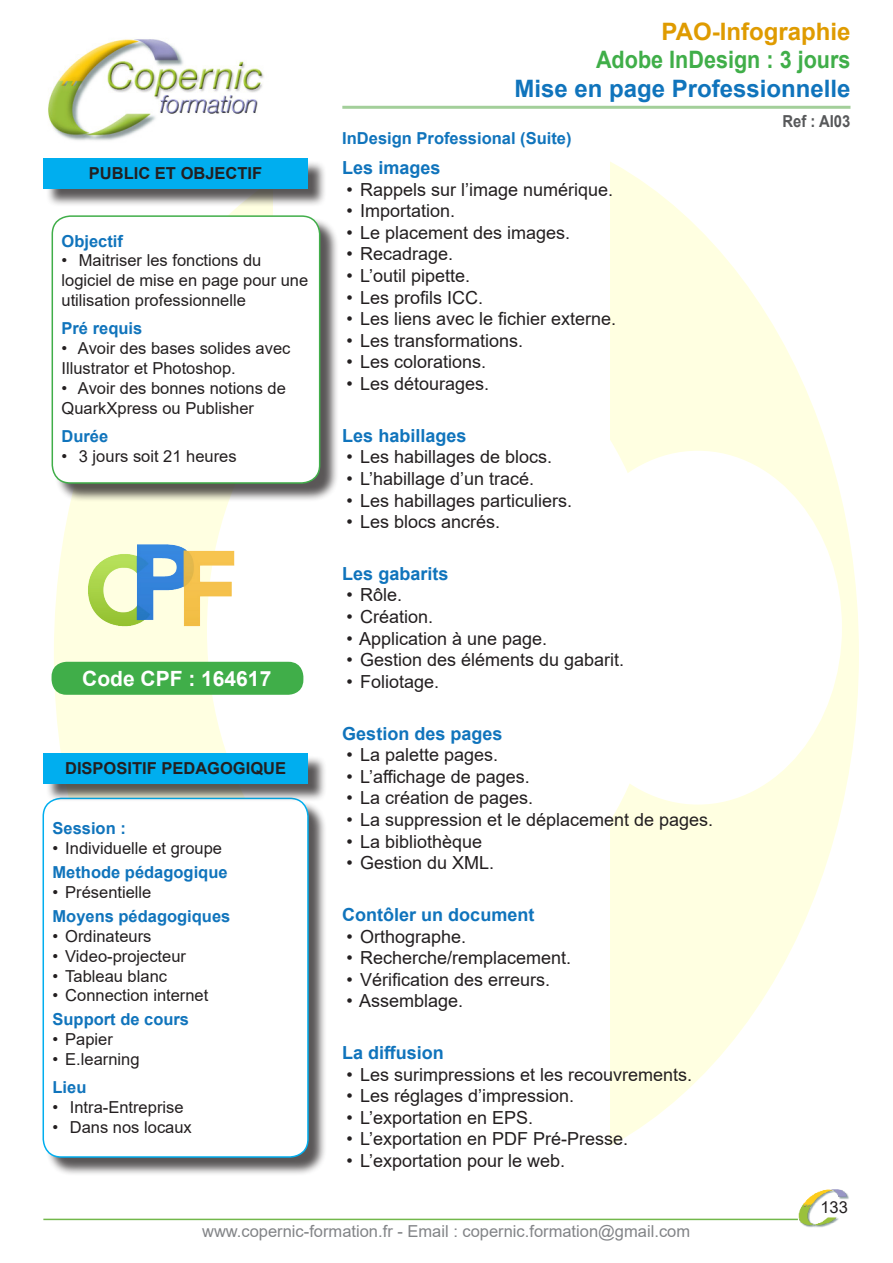
<style>
.page{position:relative;width:893px;height:1263px;background:#fff}
.page>*{position:absolute;margin:0;border:0;box-sizing:border-box;transform-origin:0 0}
.TitreLigne3_Cyan{font:700 24px "Arial";color:#1074bc}
.TitreLigne2_Vert{font:700 24px "Arial";color:#40ae49;scale:.9 1}
.TitreLigne1_Jaune{font:700 24px "Arial";color:#df9b00}
.Titre_Logiciel{font:700 21px "Arial";color:#fff}
.t1{font:18px "Arial";color:#231f20}
.Titre_Contenu{font:700 18px "Arial";color:#1074bc}
.t2{font:16.5px/19.8px "Arial";color:#231f20}
.Petit_contenu_Titre{font:700 16.5px "Arial";color:#1074bc}
.t3{font:16.5px "Arial";color:#828487}
.t4{font:700 16.5px "Arial";color:#231f20}
.Titre_Contenu-2{font:700 16.5px "Arial";color:#1074bc}
.Références_Formation{font:700 16.5px "Arial";color:#57585a;scale:.9 1}
</style>
<div class="page">
<div style="left:54px;top:121px;width:805px;height:1065px;background:#ffffe1;border-radius:50%"></div>
<div style="left:273px;top:105px;width:336px;height:1087px;background:#fff"></div>
<div style="left:207px;top:328px;width:454px;height:605px;background:#fff;border-radius:50%"></div>
<div style="left:554px;top:451px;width:288px;height:353px;background:#fff;border-radius:50%"></div>
<div style="left:45px;top:800px;width:282px;height:376px;background:#231f20;opacity:.75"></div>
<div style="left:43px;top:798px;width:265px;height:359px;background:#fff;border-radius:18px"></div>
<div style="left:43px;top:798px;width:266px;height:360px;border:2px solid #00aeef;border-radius:18px"></div>
<div style="left:45px;top:755px;width:282px;height:47px;background:#231f20;opacity:.75"></div>
<div style="left:43px;top:753px;width:265px;height:30px;background:#00aeef"></div>
<div style="left:45px;top:160px;width:282px;height:47px;background:#231f20;opacity:.75"></div>
<div style="left:43px;top:158px;width:265px;height:30px;background:#00aeef"></div>
<img style="left:798px;top:1189px;width:51px;height:38px">
<hr style="left:43px;top:1218px;width:755px;height:2px;background:#72b84b">
<img style="left:48px;top:39px;width:216px;height:102px">
<img style="left:88px;top:543px;width:147px;height:84px">
<div style="left:54px;top:218px;width:285px;height:284px;background:#231f20;opacity:.75"></div>
<div style="left:52px;top:216px;width:268px;height:267px;background:#fff;border-radius:18px"></div>
<div style="left:52px;top:215px;width:268px;height:269px;border:2px solid #40ae49;border-radius:18px"></div>
<hr style="left:342px;top:106px;width:508px;height:3px;background:#a3cf9a">
<div style="left:52px;top:662px;width:251px;height:33px;background:#40ae49;border-radius:15px"></div>
<p class="t4" style="left:89px;top:162px;width:175px">PUBLIC ET OBJECTIF</p>
<p class="Titre_Contenu-2" style="left:62px;top:229px;width:63px">Objectif</p>
<p class="t2" style="left:62px;top:251px;width:248px">• Maitriser les fonctions du logiciel de mise en page pour une utilisation professionnelle</p>
<p class="Titre_Contenu-2" style="left:62px;top:317px;width:82px">Pré requis</p>
<p class="t2" style="left:62px;top:338px;width:230px">• Avoir des bases solides avec<br>Illustrator et Photoshop.</p>
<p class="t2" style="left:62px;top:378px;width:226px">• Avoir des bonnes notions de<br>QuarkXpress ou Publisher</p>
<p class="Titre_Contenu-2" style="left:62px;top:424px;width:48px">Durée</p>
<p class="t2" style="left:62px;top:446px;width:177px">• 3 jours soit 21 heures</p>
<p class="Titre_Logiciel" style="left:82px;top:664px;width:191px">Code CPF : 164617</p>
<p class="t4" style="left:65px;top:757px;width:222px">DISPOSITIF PEDAGOGIQUE</p>
<p class="Petit_contenu_Titre" style="left:53px;top:817px;width:75px">Session :</p>
<p class="t2" style="left:53px;top:838px;width:171px">• Individuelle et groupe</p>
<p class="Petit_contenu_Titre" style="left:53px;top:861px;width:177px">Methode pédagogique</p>
<p class="t2" style="left:53px;top:882px;width:100px">• Présentielle</p>
<p class="Petit_contenu_Titre" style="left:53px;top:905px;width:179px">Moyens pédagogiques</p>
<p class="t2" style="left:53px;top:926px;width:100px">• Ordinateurs</p>
<p class="t2" style="left:53px;top:946px;width:135px">• Video-projecteur</p>
<p class="t2" style="left:53px;top:966px;width:116px">• Tableau blanc</p>
<p class="t2" style="left:53px;top:985px;width:157px">• Connection internet</p>
<p class="Petit_contenu_Titre" style="left:53px;top:1008px;width:138px">Support de cours</p>
<p class="t2" style="left:53px;top:1029px;width:62px">• Papier</p>
<p class="t2" style="left:53px;top:1049px;width:89px">• E.learning</p>
<p class="Petit_contenu_Titre" style="left:53px;top:1076px;width:35px">Lieu</p>
<p class="t2" style="left:53px;top:1097px;width:133px">• Intra-Entreprise</p>
<p class="t2" style="left:53px;top:1117px;width:141px">• Dans nos locaux</p>
<p class="TitreLigne1_Jaune" style="left:662px;top:14px;width:190px">PAO-Infographie</p>
<p class="TitreLigne2_Vert" style="left:596px;top:43px;width:284px">Adobe InDesign : 3 jours</p>
<p class="TitreLigne3_Cyan" style="left:514px;top:72px;width:338px">Mise en page Professionnelle</p>
<p class="Références_Formation" style="left:782px;top:109px;width:77px">Ref : AI03</p>
<p class="Petit_contenu_Titre" style="left:342px;top:126px;width:231px">InDesign Professional (Suite)</p>
<p class="Titre_Contenu" style="left:342px;top:155px;width:100px">Les images</p>
<p class="t1" style="left:347px;top:177px;width:268px">• Rappels sur l’image numérique.</p>
<p class="t1" style="left:347px;top:198px;width:110px">• Importation.</p>
<p class="t1" style="left:347px;top:220px;width:225px">• Le placement des images.</p>
<p class="t1" style="left:347px;top:242px;width:108px">• Recadrage.</p>
<p class="t1" style="left:347px;top:263px;width:125px">• L’outil pipette.</p>
<p class="t1" style="left:347px;top:285px;width:138px">• Les profils ICC.</p>
<p class="t1" style="left:347px;top:306px;width:271px">• Les liens avec le fichier externe.</p>
<p class="t1" style="left:347px;top:328px;width:178px">• Les transformations.</p>
<p class="t1" style="left:347px;top:350px;width:141px">• Les colorations.</p>
<p class="t1" style="left:347px;top:371px;width:144px">• Les détourages.</p>
<p class="Titre_Contenu" style="left:342px;top:423px;width:126px">Les habillages</p>
<p class="t1" style="left:347px;top:445px;width:207px">• Les habillages de blocs.</p>
<p class="t1" style="left:347px;top:466px;width:189px">• L’habillage d’un tracé.</p>
<p class="t1" style="left:347px;top:488px;width:227px">• Les habillages particuliers.</p>
<p class="t1" style="left:347px;top:509px;width:155px">• Les blocs ancrés.</p>
<p class="Titre_Contenu" style="left:342px;top:561px;width:108px">Les gabarits</p>
<p class="t1" style="left:347px;top:583px;width:57px">• Rôle.</p>
<p class="t1" style="left:347px;top:604px;width:88px">• Création.</p>
<p class="t1" style="left:347px;top:626px;width:202px">• Application à une page.</p>
<p class="t1" style="left:347px;top:647px;width:279px">• Gestion des éléments du gabarit.</p>
<p class="t1" style="left:347px;top:669px;width:94px">• Foliotage.</p>
<p class="Titre_Contenu" style="left:342px;top:721px;width:162px">Gestion des pages</p>
<p class="t1" style="left:347px;top:742px;width:153px">• La palette pages.</p>
<p class="t1" style="left:347px;top:764px;width:185px">• L’affichage de pages.</p>
<p class="t1" style="left:347px;top:786px;width:188px">• La création de pages.</p>
<p class="t1" style="left:347px;top:807px;width:368px">• La suppression et le déplacement de pages.</p>
<p class="t1" style="left:347px;top:829px;width:137px">• La bibliothèque</p>
<p class="t1" style="left:347px;top:850px;width:149px">• Gestion du XML.</p>
<p class="Titre_Contenu" style="left:342px;top:902px;width:194px">Contôler un document</p>
<p class="t1" style="left:347px;top:924px;width:121px">• Orthographe.</p>
<p class="t1" style="left:347px;top:945px;width:226px">• Recherche/remplacement.</p>
<p class="t1" style="left:347px;top:967px;width:205px">• Vérification des erreurs.</p>
<p class="t1" style="left:347px;top:989px;width:118px">• Assemblage.</p>
<p class="Titre_Contenu" style="left:342px;top:1040px;width:103px">La diffusion</p>
<p class="t1" style="left:347px;top:1062px;width:347px">• Les surimpressions et les recouvrements.</p>
<p class="t1" style="left:347px;top:1083px;width:229px">• Les réglages d’impression.</p>
<p class="t1" style="left:347px;top:1105px;width:188px">• L’exportation en EPS.</p>
<p class="t1" style="left:347px;top:1127px;width:283px">• L’exportation en PDF Pré-Presse.</p>
<p class="t1" style="left:347px;top:1148px;width:220px">• L’exportation pour le web.</p>
<p class="t2" style="left:820px;top:1197px;width:29px">133</p>
<p class="t3" style="left:202px;top:1220px;width:490px">www.copernic-formation.fr - Email : copernic.formation@gmail.com</p>
</div>
